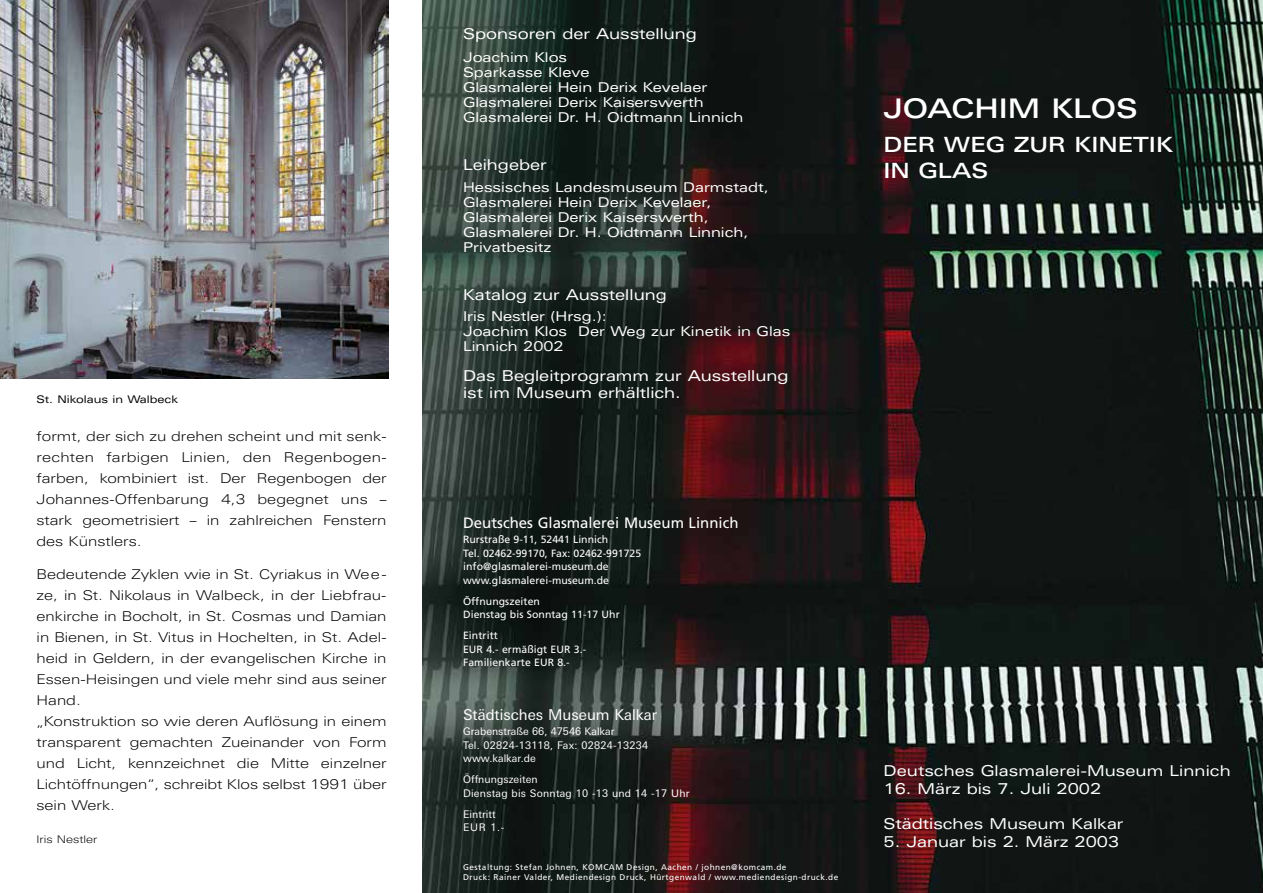
<style>
.page{position:relative;width:1263px;height:893px;background:#fff}
.page>*{position:absolute;margin:0;border:0;box-sizing:border-box;transform-origin:0 0}
.t1{font:500 27px "LT Univers Extd";color:#fff}
.t2{font:500 21px/25.5px "LT Univers Extd";color:#fff}
.t3{font:15px/16.5px "LT Univers Extd";color:#fff}
.t4{font:15px "Frutiger";color:#fff}
.t5{font:15px "LT Univers Basic";color:#fff}
.t6{font:300 13.5px/21px "LT Univers Extd";color:#000;text-align:justify}
.t7{font:13.5px/15px "LT Univers Extd";color:#fff}
.t8{font:10.5px/13.5px "Frutiger";letter-spacing:.005em;color:#fff}
.t9{font:10.5px/13.5px "LT Univers Basic";letter-spacing:.005em;color:#fff}
.t10{font:10.5px "LT Univers Extd";color:#000}
.t11{font:300 10.5px "LT Univers Extd";color:#000}
.t12{font:8.25px/9.9px "Frutiger";letter-spacing:.055em;color:#fff}
</style>
<div class="page">
<img style="left:422px;top:0;width:841px;height:893px">
<img style="left:0;top:0;width:388px;height:379px">
<p class="t10" style="left:36px;top:393px;width:143px">St. Nikolaus in Walbeck</p>
<p class="t6" style="left:37px;top:426px;width:351px">formt, der sich zu drehen scheint und mit senk&shy;rechten farbigen Linien, den Regenbogen&shy;farben, kombiniert ist. Der Regenbogen der Johannes-Offenbarung 4,3 begegnet uns – stark geometrisiert – in zahlreichen Fenstern des Künstlers.</p>
<p class="t6" style="left:37px;top:564px;width:352px;text-align:left">Bedeutende Zyklen wie in St. Cyriakus in Wee&shy;ze, in St. Nikolaus in Walbeck, in der Liebfrau&shy;enkirche in Bocholt, in St. Cosmas und Damian in Bienen, in St. Vitus in Hochelten, in St. Adel&shy;heid in Geldern, in der evangelischen Kirche in Essen-Heisingen und viele mehr sind aus seiner Hand.<br>„Konstruktion so wie deren Auflösung in einem transparent gemachten Zueinander von Form und Licht, kennzeichnet die Mitte einzelner Lichtöffnungen“, schreibt Klos selbst 1991 über sein Werk.</p>
<p class="t11" style="left:37px;top:833px;width:62px">Iris Nestler</p>
<p class="t3" style="left:463px;top:25px;width:235px">Sponsoren der Ausstellung</p>
<p class="t7" style="left:463px;top:49px;width:282px">Joachim Klos<br>Sparkasse Kleve<br>Glasmalerei Hein Derix Kevelaer<br>Glasmalerei Derix Kaiserswerth<br>Glasmalerei Dr. H. Oidtmann Linnich</p>
<p class="t3" style="left:463px;top:156px;width:85px">Leihgeber</p>
<p class="t7" style="left:463px;top:180px;width:307px">Hessisches Landesmuseum Darmstadt,<br>Glasmalerei Hein Derix Kevelaer,<br>Glasmalerei Derix Kaiserswerth,<br>Glasmalerei Dr. H. Oidtmann Linnich,<br>Privatbesitz</p>
<p class="t3" style="left:463px;top:286px;width:205px">Katalog zur Ausstellung</p>
<p class="t7" style="left:463px;top:309px;width:329px">Iris Nestler (Hrsg.):<br>Joachim Klos Der Weg zur Kinetik in Glas<br>Linnich 2002</p>
<p class="t3" style="left:463px;top:367px;width:327px">Das Begleitprogramm zur Ausstellung ist im Museum erhältlich.</p>
<h1 class="t1" style="left:883px;top:92px;width:256px">JOACHIM KLOS</h1>
<h2 class="t2" style="left:883px;top:132px;width:291px">DER WEG ZUR KINETIK<br>IN GLAS</h2>
<p class="t4" style="left:463px;top:514px;width:277px">Deutsches Glasmalerei Museum Linnich</p>
<p class="t8" style="left:463px;top:533px;width:180px">Rurstraße 9-11, 52441 Linnich<br>Tel. 02462-99170, Fax: 02462-991725 info@glasmalerei-museum.de www.glasmalerei-museum.de</p>
<p class="t8" style="left:463px;top:594px;width:158px">Öffnungszeiten<br>Dienstag bis Sonntag 11-17 Uhr</p>
<p class="t8" style="left:463px;top:629px;width:125px">Eintritt<br>EUR 4.- ermäßigt EUR 3.-<br>Familienkarte EUR 8.-</p>
<p class="t5" style="left:463px;top:706px;width:196px">Städtisches Museum Kalkar</p>
<p class="t9" style="left:463px;top:725px;width:187px">Grabenstraße 66, 47546 Kalkar<br>Tel. 02824-13118, Fax: 02824-13234 www.kalkar.de</p>
<p class="t9" style="left:463px;top:773px;width:228px">Öffnungszeiten<br>Dienstag bis Sonntag 10 -13 und 14 -17 Uhr</p>
<p class="t9" style="left:463px;top:807px;width:43px">Eintritt<br>EUR 1.-</p>
<p class="t12" style="left:463px;top:862px;width:377px">Gestaltung: Stefan Johnen, KOMCAM Design, Aachen / johnen@komcam.de<br>Druck: Rainer Valder, Mediendesign Druck, Hürtgenwald / www.mediendesign-druck.de</p>
<p class="t3" style="left:883px;top:762px;width:349px">Deutsches Glasmalerei-Museum Linnich</p>
<p class="t3" style="left:883px;top:780px;width:219px">16. März bis 7. Juli 2002</p>
<p class="t3" style="left:883px;top:815px;width:241px">Städtisches Museum Kalkar</p>
<p class="t3" style="left:883px;top:833px;width:237px">5. Januar bis 2. März 2003</p>
</div>
